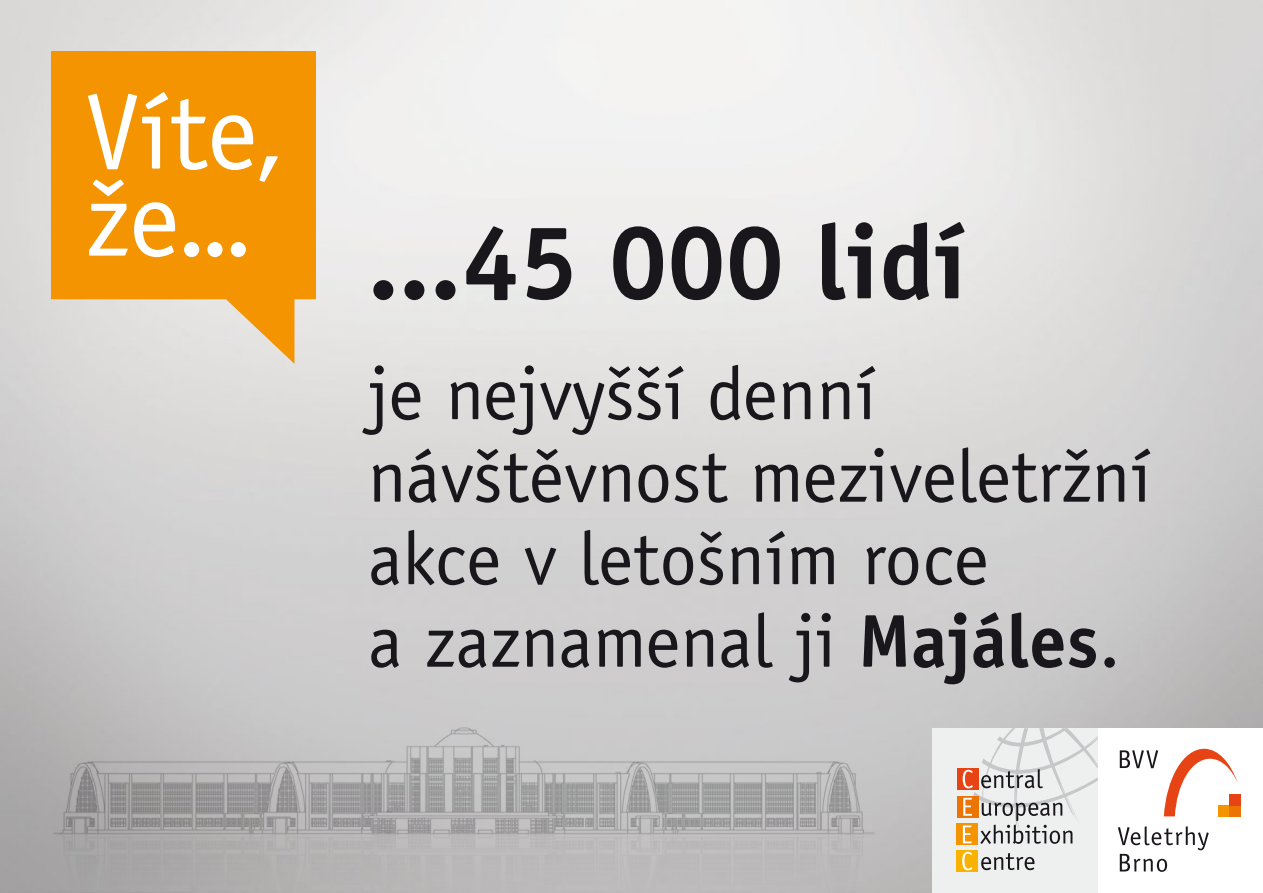
<style>
.page{position:relative;width:1263px;height:893px;background:#fff}
.page>*{position:absolute;margin:0;border:0;box-sizing:border-box;transform-origin:0 0}
.t1{font:108px/87px "ITC Officina Sans CE";color:#fff}
.t2{font:700 105px "Officina Sans CE";color:#1a171c}
.t3{font:75px/82.5px "ITC Officina Sans CE";color:#1a171c}
.s1{font-family:"Officina Sans CE";font-weight:700}
</style>
<div class="page">
<img style="left:32px;top:712px;width:861px;height:181px">
<svg style="left:1118px;top:826px;width:91px;height:46px"></svg>
<svg style="left:1120px;top:750px;width:38px;height:18px"></svg>
<div style="left:1230px;top:805px;width:11px;height:11px;background:#ec7405"></div>
<div style="left:1230px;top:794px;width:11px;height:11px;background:#e64415"></div>
<svg style="left:1164px;top:749px;width:74px;height:67px"></svg>
<div style="left:932px;top:728px;width:166px;height:165px;background:#eeefef"></div>
<div style="left:957px;top:768px;width:21px;height:22px;background:#e64415"></div>
<div style="left:957px;top:796px;width:21px;height:21px;background:#ec7405"></div>
<svg style="left:981px;top:853px;width:53px;height:17px"></svg>
<div style="left:956px;top:850px;width:22px;height:22px;background:#f9b200"></div>
<svg style="left:962px;top:852px;width:10px;height:18px"></svg>
<svg style="left:956px;top:824px;width:22px;height:21px"></svg>
<svg style="left:963px;top:728px;width:135px;height:116px"></svg>
<svg style="left:51px;top:51px;width:265px;height:313px;background:#efa128"></svg>
<h1 class="t1" style="left:86px;top:89px;width:202px">Víte, že...</h1>
<h2 class="t2" style="left:368px;top:202px;width:601px">...45 000 lidí</h2>
<p class="t3" style="left:368px;top:353px;width:785px">je nejvyšší denní návštěvnost meziveletržní akce v letošním roce<br>a zaznamenal ji <span class="s1">Majáles</span>.</p>
</div>
